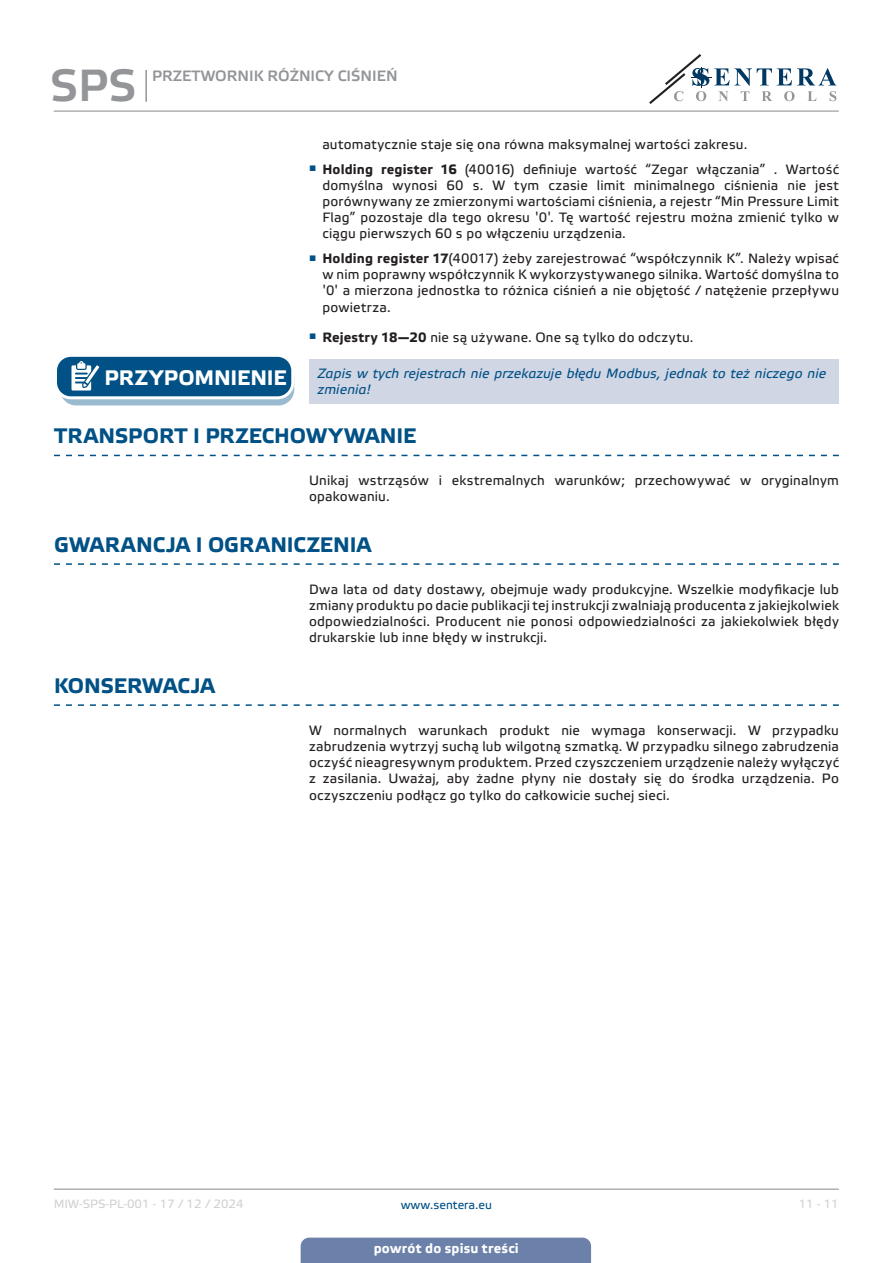
<style>
.page{position:relative;width:893px;height:1263px;background:#fff}
.page>*{position:absolute;margin:0;border:0;box-sizing:border-box;transform-origin:0 0}
.t1{font:45px "Etelka Medium Pro";color:#939598}
.t2{font:700 21px "Etelka Text Pro";color:#015186}
.t3{font:700 21px "Etelka Text Pro";letter-spacing:-.005em;color:#fff}
.t4{font:15px "Etelka Medium Pro";color:#939598}
.body{font:13.5px/16.2px "Etelka Text Pro";letter-spacing:.015em;color:#231f20;text-align:justify}
.attention{font:italic 13.5px/16.2px "Etelka Text Pro";letter-spacing:.01em;color:#015186}
.t5{font:700 13.5px "Etelka Text Pro";letter-spacing:.02em;color:#fff}
.t6{font:12px "Etelka Text Pro";color:#d1d2d4}
.t7{font:12px "Etelka Text Pro";color:#015186}
.s1{font-weight:700}
.s2{font-family:"Verdana"}
</style>
<div class="page">
<hr style="left:54px;top:111px;width:785px;height:1px;background:#939598">
<hr style="left:54px;top:1188px;width:785px;height:2px;background:#939598">
<svg style="left:649px;top:54px;width:187px;height:50px"></svg>
<div style="left:301px;top:1237px;width:290px;height:26px;background:#6c81aa"></div>
<hr style="left:145px;top:70px;width:2px;height:32px;background:#939598">
<div style="left:309px;top:359px;width:530px;height:45px;background:#d1d6e4"></div>
<div style="left:61px;top:362px;width:233px;height:43px;background:linear-gradient(to right,#99b9ce,#9cbbd0);border-radius:15px"></div>
<div style="left:60px;top:362px;width:234px;height:43px;border:1px solid #015186;border-radius:15px"></div>
<div style="left:56px;top:355px;width:237px;height:43px;background:#015186;border-radius:15px"></div>
<div style="left:54px;top:354px;width:240px;height:45px;border:3px solid #fff;border-radius:15px"></div>
<svg style="left:71px;top:361px;width:34px;height:38px"></svg>
<svg style="left:54px;top:455px;width:785px;height:1px"></svg>
<svg style="left:54px;top:563px;width:785px;height:2px"></svg>
<svg style="left:54px;top:704px;width:785px;height:2px"></svg>
<h1 class="t1" style="left:50px;top:61px;width:88px">SPS</h1>
<p class="t4" style="left:152px;top:67px;width:247px">PRZETWORNIK RÓŻNICY CIŚNIEŃ</p>
<p class="body" style="left:322px;top:137px;width:426px">automatycznie staje się ona równa maksymalnej wartości zakresu.</p>
<p class="body" style="left:322px;top:162px;width:518px;text-indent:-13px"><sup>■</sup> <span class="s1">Holding register 16</span> (40016) definiuje wartość “Zegar włączania” . Wartość domyślna wynosi 60 s. W tym czasie limit minimalnego ciśnienia nie jest porównywany ze zmierzonymi wartościami ciśnienia, a rejestr “Min Pressure Limit Flag” pozostaje dla tego okresu <span class="s2">'</span>0<span class="s2">'</span>. Tę wartość rejestru można zmienić tylko w ciągu pierwszych 60 s po włączeniu urządzenia.</p>
<p class="body" style="left:322px;top:251px;width:518px;text-indent:-13px"><sup>■</sup> <span class="s1">Holding register 17</span>(40017) żeby zarejestrować “współczynnik K”. Należy wpisać w nim poprawny współczynnik K wykorzystywanego silnika. Wartość domyślna to <span class="s2">'</span>0<span class="s2">'</span> a mierzona jednostka to różnica ciśnień a nie objętość / natężenie przepływu powietrza.</p>
<p class="body" style="left:309px;top:330px;width:386px"><sup>■</sup> <span class="s1">Rejestry 18—20</span> nie są używane. One są tylko do odczytu.</p>
<p class="attention" style="left:318px;top:366px;width:510px">Zapis w tych rejestrach nie przekazuje błędu Modbus, jednak to też niczego nie zmienia!</p>
<p class="t3" style="left:105px;top:366px;width:184px">PRZYPOMNIENIE</p>
<p class="t2" style="left:54px;top:425px;width:364px">TRANSPORT I PRZECHOWYWANIE</p>
<p class="body" style="left:309px;top:473px;width:531px">Unikaj wstrząsów i ekstremalnych warunków; przechowywać w oryginalnym opakowaniu.</p>
<p class="t2" style="left:54px;top:533px;width:319px">GWARANCJA I OGRANICZENIA</p>
<p class="body" style="left:309px;top:582px;width:531px">Dwa lata od daty dostawy, obejmuje wady produkcyjne. Wszelkie modyfikacje lub zmiany produktu po dacie publikacji tej instrukcji zwalniają producenta z jakiejkolwiek odpowiedzialności. Producent nie ponosi odpowiedzialności za jakiekolwiek błędy drukarskie lub inne błędy w instrukcji.</p>
<p class="t2" style="left:54px;top:674px;width:163px">KONSERWACJA</p>
<p class="body" style="left:309px;top:723px;width:531px">W normalnych warunkach produkt nie wymaga konserwacji. W przypadku zabrudzenia wytrzyj suchą lub wilgotną szmatką. W przypadku silnego zabrudzenia oczyść nieagresywnym produktem. Przed czyszczeniem urządzenie należy wyłączyć z zasilania. Uważaj, aby żadne płyny nie dostały się do środka urządzenia. Po oczyszczeniu podłącz go tylko do całkowicie suchej sieci.</p>
<p class="t6" style="left:54px;top:1197px;width:191px">MIW-SPS-PL-001 - 17 / 12 / 2024</p>
<p class="t7" style="left:401px;top:1198px;width:93px">www.sentera.eu</p>
<p class="t6" style="left:799px;top:1197px;width:42px">11 - 11</p>
<p class="t5" style="left:374px;top:1240px;width:147px">powrót do spisu treści</p>
</div>
